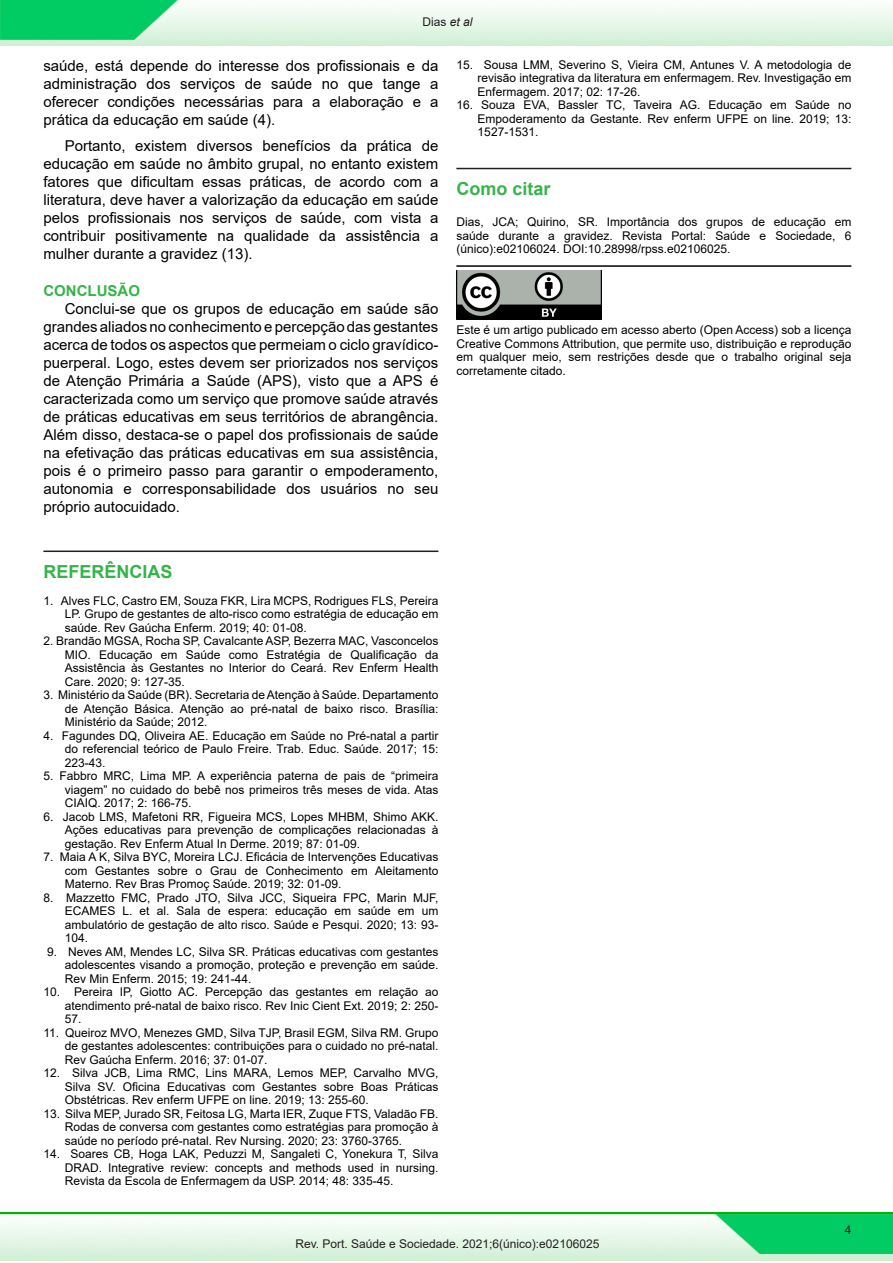
<style>
.page{position:relative;width:893px;height:1263px;background:#fff}
.page>*{position:absolute;margin:0;border:0;box-sizing:border-box;transform-origin:0 0}
.Título_Referência{font:700 18px "Arial";color:#35b44a}
.Texto{font:15px/18px "Arial";color:#000;text-align:justify}
.Títulos_Texto{font:700 15px "Arial";color:#35b44a}
.Referências{font:12px/13.5px "Arial";color:#000;text-align:justify}
.Texto_como_citar{font:12px/13.5px "Arial";color:#000;text-align:justify}
.t1{font:12px "Arial";color:#231f20}
.s1{font-style:italic}
</style>
<div class="page">
<img style="left:1px;top:1212px;width:892px;height:48px">
<img style="left:1px;top:0;width:892px;height:45px">
<hr style="left:43px;top:550px;width:395px;height:2px;background:#231f20">
<hr style="left:456px;top:168px;width:395px;height:1px;background:#231f20">
<hr style="left:456px;top:265px;width:395px;height:2px;background:#000">
<img style="left:456px;top:270px;width:145px;height:50px">
<p class="t1" style="left:422px;top:13px;width:52px">Dias <span class="s1">et al</span></p>
<p class="Texto" style="left:43px;top:57px;width:396px">saúde, está depende do interesse dos profissionais e da administração dos serviços de saúde no que tange a oferecer condições necessárias para a elaboração e a prática da educação em saúde (4).</p>
<p class="Texto" style="left:43px;top:137px;width:396px;text-indent:21px">Portanto, existem diversos benefícios da prática de educação em saúde no âmbito grupal, no entanto existem fatores que dificultam essas práticas, de acordo com a literatura, deve haver a valorização da educação em saúde pelos profissionais nos serviços de saúde, com vista a contribuir positivamente na qualidade da assistência a mulher durante a gravidez (13).</p>
<p class="Títulos_Texto" style="left:43px;top:280px;width:98px">CONCLUSÃO</p>
<p class="Texto" style="left:43px;top:299px;width:396px;text-indent:21px">Conclui-se que os grupos de educação em saúde são grandes aliados no conhecimento e percepção das gestantes acerca de todos os aspectos que permeiam o ciclo gravídico&shy;puerperal. Logo, estes devem ser priorizados nos serviços de Atenção Primária a Saúde (APS), visto que a APS é caracterizada como um serviço que promove saúde através de práticas educativas em seus territórios de abrangência.<br>Além disso, destaca-se o papel dos profissionais de saúde na efetivação das práticas educativas em sua assistência, pois é o primeiro passo para garantir o empoderamento, autonomia e corresponsabilidade dos usuários no seu próprio autocuidado.</p>
<p class="Referências" style="left:478px;top:58px;width:375px;text-indent:-21px">15. Sousa LMM, Severino S, Vieira CM, Antunes V. A metodologia de revisão integrativa da literatura em enfermagem. Rev. Investigação em Enfermagem. 2017; 02: 17-26.</p>
<p class="Referências" style="left:478px;top:98px;width:375px;text-indent:-21px">16. Souza EVA, Bassler TC, Taveira AG. Educação em Saúde no Empoderamento da Gestante. Rev enferm UFPE on line. 2019; 13:<br>1527-1531.</p>
<p class="Título_Referência" style="left:456px;top:176px;width:96px">Como citar</p>
<p class="Texto_como_citar" style="left:456px;top:215px;width:396px">Dias, JCA; Quirino, SR. Importância dos grupos de educação em saúde durante a gravidez. Revista Portal: Saúde e Sociedade, 6 (único):e02106024. DOI:10.28998/rpss.e02106025.</p>
<p class="Texto_como_citar" style="left:456px;top:323px;width:396px">Este é um artigo publicado em acesso aberto (Open Access) sob a licença Creative Commons Attribution, que permite uso, distribuição e reprodução em qualquer meio, sem restrições desde que o trabalho original seja corretamente citado.</p>
<p class="Título_Referência" style="left:43px;top:558px;width:131px">REFERÊNCIAS</p>
<p class="Referências" style="left:65px;top:593px;width:375px;text-indent:-21px">1. Alves FLC, Castro EM, Souza FKR, Lira MCPS, Rodrigues FLS, Pereira LP. Grupo de gestantes de alto-risco como estratégia de educação em saúde. Rev Gaúcha Enferm. 2019; 40: 01-08.</p>
<p class="Referências" style="left:65px;top:634px;width:375px;text-indent:-21px">2. Brandão MGSA, Rocha SP, Cavalcante ASP, Bezerra MAC, Vasconcelos MIO. Educação em Saúde como Estratégia de Qualificação da Assistência às Gestantes no Interior do Ceará. Rev Enferm Health Care. 2020; 9: 127-35.</p>
<p class="Referências" style="left:65px;top:688px;width:375px;text-indent:-21px">3. Ministério da Saúde (BR). Secretaria de Atenção à Saúde. Departamento de Atenção Básica. Atenção ao pré-natal de baixo risco. Brasília:<br>Ministério da Saúde; 2012.</p>
<p class="Referências" style="left:65px;top:728px;width:375px;text-indent:-21px">4. Fagundes DQ, Oliveira AE. Educação em Saúde no Pré-natal a partir do referencial teórico de Paulo Freire. Trab. Educ. Saúde. 2017; 15:<br>223-43.</p>
<p class="Referências" style="left:65px;top:769px;width:375px;text-indent:-21px">5. Fabbro MRC, Lima MP. A experiência paterna de pais de “primeira viagem” no cuidado do bebê nos primeiros três meses de vida. Atas CIAIQ. 2017; 2: 166-75.</p>
<p class="Referências" style="left:65px;top:809px;width:375px;text-indent:-21px">6. Jacob LMS, Mafetoni RR, Figueira MCS, Lopes MHBM, Shimo AKK.<br>Ações educativas para prevenção de complicações relacionadas à gestação. Rev Enferm Atual In Derme. 2019; 87: 01-09.</p>
<p class="Referências" style="left:65px;top:850px;width:375px;text-indent:-21px">7. Maia A K, Silva BYC, Moreira LCJ. Eficácia de Intervenções Educativas com Gestantes sobre o Grau de Conhecimento em Aleitamento Materno. Rev Bras Promoç Saúde. 2019; 32: 01-09.</p>
<p class="Referências" style="left:65px;top:890px;width:375px;text-indent:-21px">8. Mazzetto FMC, Prado JTO, Silva JCC, Siqueira FPC, Marin MJF, ECAMES L. et al. Sala de espera: educação em saúde em um ambulatório de gestação de alto risco. Saúde e Pesqui. 2020; 13: 93- 104.</p>
<p class="Referências" style="left:65px;top:944px;width:375px;text-indent:-18px">9. Neves AM, Mendes LC, Silva SR. Práticas educativas com gestantes adolescentes visando a promoção, proteção e prevenção em saúde.<br>Rev Min Enferm. 2015; 19: 241-44.</p>
<p class="Referências" style="left:65px;top:985px;width:375px;text-indent:-21px">10. Pereira IP, Giotto AC. Percepção das gestantes em relação ao atendimento pré-natal de baixo risco. Rev Inic Cient Ext. 2019; 2: 250- 57.</p>
<p class="Referências" style="left:65px;top:1025px;width:375px;text-indent:-21px">11. Queiroz MVO, Menezes GMD, Silva TJP, Brasil EGM, Silva RM. Grupo de gestantes adolescentes: contribuições para o cuidado no pré-natal.<br>Rev Gaúcha Enferm. 2016; 37: 01-07.</p>
<p class="Referências" style="left:65px;top:1066px;width:375px;text-indent:-21px">12. Silva JCB, Lima RMC, Lins MARA, Lemos MEP, Carvalho MVG, Silva SV. Oficina Educativas com Gestantes sobre Boas Práticas Obstétricas. Rev enferm UFPE on line. 2019; 13: 255-60.</p>
<p class="Referências" style="left:65px;top:1106px;width:375px;text-indent:-21px">13. Silva MEP, Jurado SR, Feitosa LG, Marta IER, Zuque FTS, Valadão FB.<br>Rodas de conversa com gestantes como estratégias para promoção à saúde no período pré-natal. Rev Nursing. 2020; 23: 3760-3765.</p>
<p class="Referências" style="left:65px;top:1147px;width:375px;text-indent:-21px">14. Soares CB, Hoga LAK, Peduzzi M, Sangaleti C, Yonekura T, Silva DRAD. Integrative review: concepts and methods used in nursing.<br>Revista da Escola de Enfermagem da USP. 2014; 48: 335-45.</p>
<p class="t1" style="left:845px;top:1221px;width:8px">4</p>
<p class="t1" style="left:295px;top:1235px;width:305px">Rev. Port. Saúde e Sociedade. 2021;6(único):e02106025</p>
</div>
